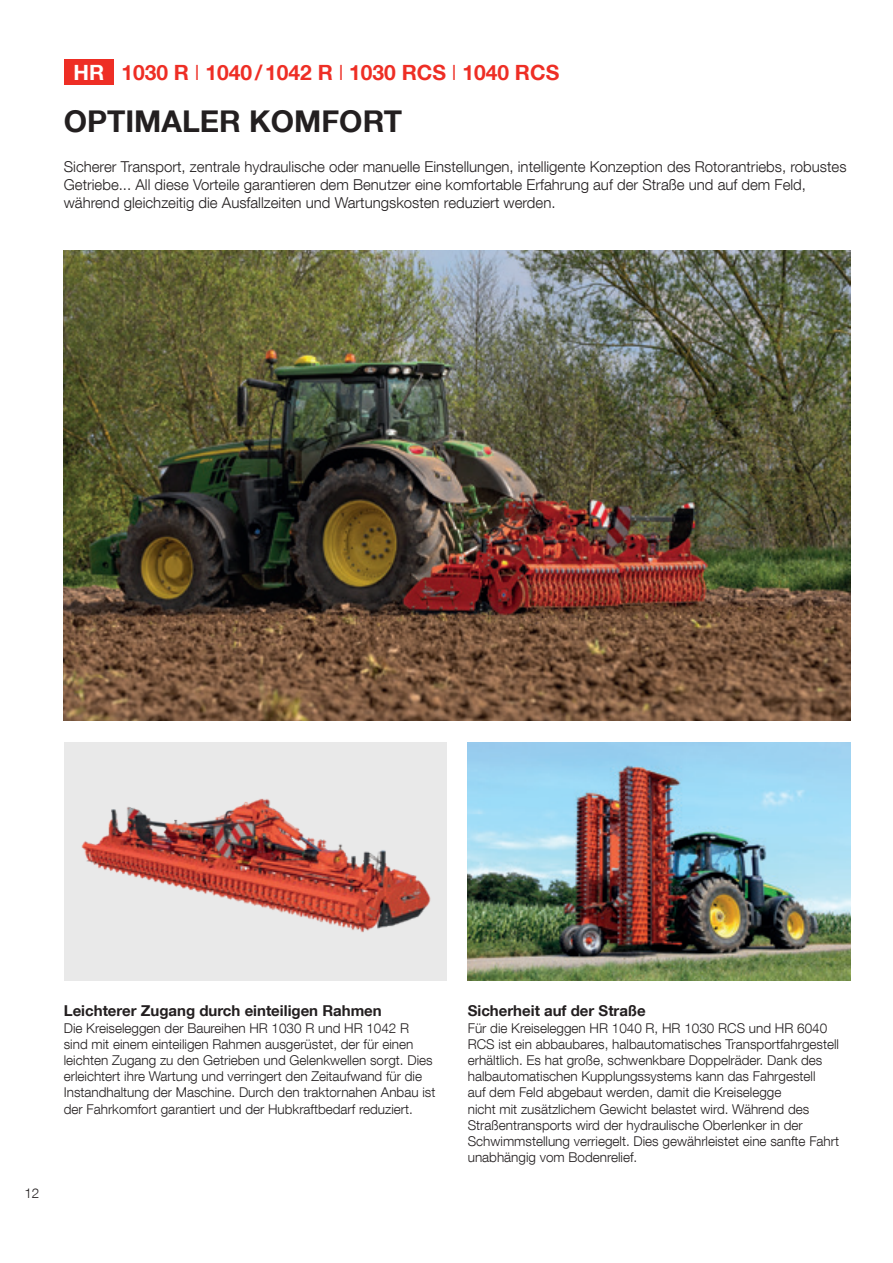
<style>
.page{position:relative;width:893px;height:1263px;background:#fff}
.page>*{position:absolute;margin:0;border:0;box-sizing:border-box;transform-origin:0 0}
.t1{font:700 30px "Helvetica Neue LT Com";color:#231f20}
.t2{font:700 21px "Helvetica Neue LT Com";color:#ee2e25}
.t3{font:300 15px/18px "Helvetica Neue LT Com";color:#231f20}
.t4{font:700 15px "Helvetica Neue LT Com";color:#231f20}
.t5{font:300 13.5px/16.2px "Helvetica Neue LT Com";color:#231f20}
.s1{color:#fff}
.s2{font-weight:300}
</style>
<div class="page">
<img style="left:64px;top:742px;width:382px;height:238px">
<img style="left:468px;top:742px;width:382px;height:238px">
<img style="left:64px;top:251px;width:786px;height:470px">
<div style="left:64px;top:60px;width:50px;height:25px;background:#ee2e25"></div>
<h2 class="t2" style="left:74px;top:59px;width:487px"><span class="s1">HR</span> 1030 R <span class="s2">I</span> 1040/1042 R <span class="s2">I</span> 1030 RCS <span class="s2">I</span> 1040 RCS</h2>
<h1 class="t1" style="left:64px;top:102px;width:340px">OPTIMALER KOMFORT</h1>
<p class="t3" style="left:64px;top:158px;width:784px">Sicherer Transport, zentrale hydraulische oder manuelle Einstellungen, intelligente Konzeption des Rotorantriebs, robustes<br>Getriebe... All diese Vorteile garantieren dem Benutzer eine komfortable Erfahrung auf der Straße und auf dem Feld, während gleichzeitig die Ausfallzeiten und Wartungskosten reduziert werden.</p>
<p class="t4" style="left:64px;top:1001px;width:320px">Leichterer Zugang durch einteiligen Rahmen</p>
<p class="t5" style="left:64px;top:1019px;width:373px">Die Kreiseleggen der Baureihen HR 1030 R und HR 1042 R sind mit einem einteiligen Rahmen ausgerüstet, der für einen leichten Zugang zu den Getrieben und Gelenkwellen sorgt. Dies erleichtert ihre Wartung und verringert den Zeitaufwand für die Instandhaltung der Maschine. Durch den traktornahen Anbau ist der Fahrkomfort garantiert und der Hubkraftbedarf reduziert.</p>
<p class="t5" style="left:25px;top:1185px;width:16px">12</p>
<p class="t4" style="left:468px;top:1001px;width:180px">Sicherheit auf der Straße</p>
<p class="t5" style="left:468px;top:1019px;width:373px">Für die Kreiseleggen HR 1040 R, HR 1030 RCS und HR 6040<br>RCS ist ein abbaubares, halbautomatisches Transportfahrgestell erhältlich. Es hat große, schwenkbare Doppelräder. Dank des halbautomatischen Kupplungssystems kann das Fahrgestell<br>auf dem Feld abgebaut werden, damit die Kreiselegge<br>nicht mit zusätzlichem Gewicht belastet wird. Während des Straßentransports wird der hydraulische Oberlenker in der Schwimmstellung verriegelt. Dies gewährleistet eine sanfte Fahrt unabhängig vom Bodenrelief.</p>
</div>
